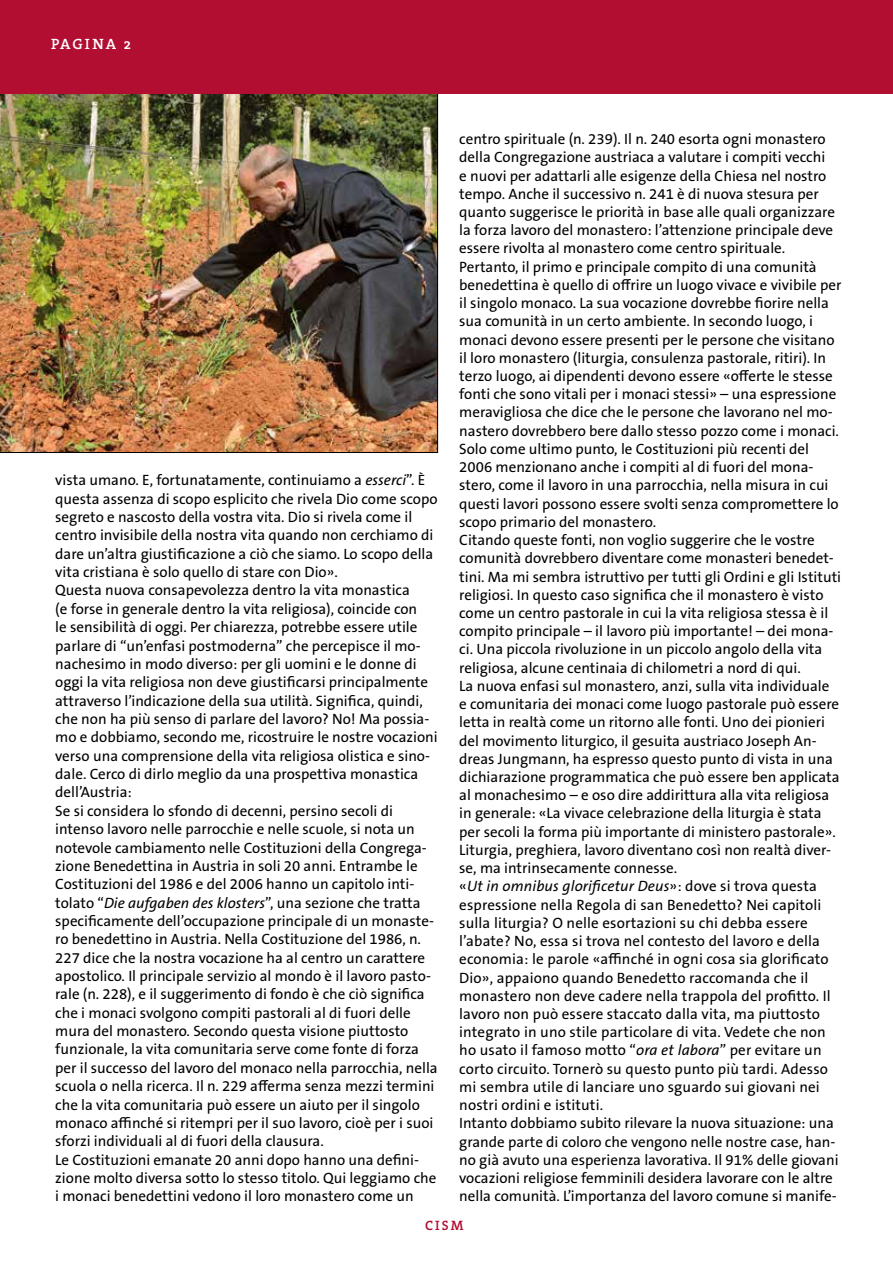
<style>
.page{position:relative;width:893px;height:1263px;background:#fff}
.page>*{position:absolute;margin:0;border:0;box-sizing:border-box;transform-origin:0 0}
.t1{font:15px/18.3px "The Sans B W5 Plain";color:#000}
.t2{font:600 15px "The Serif";letter-spacing:.145em;color:#fff}
.t3{font:600 13.65px "The Serif";color:#b10e32}
.s1{font-style:italic}
</style>
<div class="page">
<img style="left:0;top:94px;width:438px;height:359px">
<div style="left:0;top:0;width:893px;height:94px;background:#b10e32"></div>
<p class="t2" style="left:51px;top:32px;width:82px">PAGINA 2</p>
<p class="t1" style="left:55px;top:471px;width:384px">vista umano. E, fortunatamente, continuiamo a <span class="s1">esserci</span>”. È questa assenza di scopo esplicito che rivela Dio come scopo segreto e nascosto della vostra vita. Dio si rivela come il centro invisibile della nostra vita quando non cerchiamo di dare un’altra giustificazione a ciò che siamo. Lo scopo della vita cristiana è solo quello di stare con Dio».<br>Questa nuova consapevolezza dentro la vita monastica<br>(e forse in generale dentro la vita religiosa), coincide con<br>le sensibilità di oggi. Per chiarezza, potrebbe essere utile parlare di “un’enfasi postmoderna” che percepisce il mo&shy;nachesimo in modo diverso: per gli uomini e le donne di oggi la vita religiosa non deve giustificarsi principalmente attraverso l’indicazione della sua utilità. Significa, quindi, che non ha più senso di parlare del lavoro? No! Ma possia&shy;mo e dobbiamo, secondo me, ricostruire le nostre vocazioni verso una comprensione della vita religiosa olistica e sino&shy;dale. Cerco di dirlo meglio da una prospettiva monastica dell’Austria:<br>Se si considera lo sfondo di decenni, persino secoli di intenso lavoro nelle parrocchie e nelle scuole, si nota un notevole cambiamento nelle Costituzioni della Congrega&shy;zione Benedettina in Austria in soli 20 anni. Entrambe le Costituzioni del 1986 e del 2006 hanno un capitolo inti&shy;tolato “<span class="s1">Die aufgaben des klosters</span>”, una sezione che tratta specificamente dell’occupazione principale di un monaste&shy;ro benedettino in Austria. Nella Costituzione del 1986, n.<br>227 dice che la nostra vocazione ha al centro un carattere apostolico. Il principale servizio al mondo è il lavoro pasto&shy;rale (n. 228), e il suggerimento di fondo è che ciò significa che i monaci svolgono compiti pastorali al di fuori delle mura del monastero. Secondo questa visione piuttosto funzionale, la vita comunitaria serve come fonte di forza per il successo del lavoro del monaco nella parrocchia, nella scuola o nella ricerca. Il n. 229 afferma senza mezzi termini che la vita comunitaria può essere un aiuto per il singolo monaco affinché si ritempri per il suo lavoro, cioè per i suoi sforzi individuali al di fuori della clausura.<br>Le Costituzioni emanate 20 anni dopo hanno una defini&shy;zione molto diversa sotto lo stesso titolo. Qui leggiamo che i monaci benedettini vedono il loro monastero come un</p>
<p class="t1" style="left:459px;top:130px;width:384px">centro spirituale (n. 239). Il n. 240 esorta ogni monastero della Congregazione austriaca a valutare i compiti vecchi<br>e nuovi per adattarli alle esigenze della Chiesa nel nostro tempo. Anche il successivo n. 241 è di nuova stesura per quanto suggerisce le priorità in base alle quali organizzare la forza lavoro del monastero: l’attenzione principale deve essere rivolta al monastero come centro spirituale.<br>Pertanto, il primo e principale compito di una comunità benedettina è quello di offrire un luogo vivace e vivibile per il singolo monaco. La sua vocazione dovrebbe fiorire nella sua comunità in un certo ambiente. In secondo luogo, i monaci devono essere presenti per le persone che visitano il loro monastero (liturgia, consulenza pastorale, ritiri). In terzo luogo, ai dipendenti devono essere «offerte le stesse fonti che sono vitali per i monaci stessi» – una espressione meravigliosa che dice che le persone che lavorano nel mo&shy;nastero dovrebbero bere dallo stesso pozzo come i monaci.<br>Solo come ultimo punto, le Costituzioni più recenti del 2006 menzionano anche i compiti al di fuori del mona&shy;stero, come il lavoro in una parrocchia, nella misura in cui questi lavori possono essere svolti senza compromettere lo scopo primario del monastero.<br>Citando queste fonti, non voglio suggerire che le vostre comunità dovrebbero diventare come monasteri benedet&shy;tini. Ma mi sembra istruttivo per tutti gli Ordini e gli Istituti religiosi. In questo caso significa che il monastero è visto come un centro pastorale in cui la vita religiosa stessa è il compito principale – il lavoro più importante! – dei mona&shy;ci. Una piccola rivoluzione in un piccolo angolo della vita religiosa, alcune centinaia di chilometri a nord di qui.<br>La nuova enfasi sul monastero, anzi, sulla vita individuale<br>e comunitaria dei monaci come luogo pastorale può essere letta in realtà come un ritorno alle fonti. Uno dei pionieri del movimento liturgico, il gesuita austriaco Joseph An&shy;dreas Jungmann, ha espresso questo punto di vista in una dichiarazione programmatica che può essere ben applicata al monachesimo – e oso dire addirittura alla vita religiosa in generale: «La vivace celebrazione della liturgia è stata per secoli la forma più importante di ministero pastorale».<br>Liturgia, preghiera, lavoro diventano così non realtà diver&shy;se, ma intrinsecamente connesse.<br>«<span class="s1">Ut in omnibus glorificetur Deus</span>»: dove si trova questa espressione nella Regola di san Benedetto? Nei capitoli sulla liturgia? O nelle esortazioni su chi debba essere l’abate? No, essa si trova nel contesto del lavoro e della economia: le parole «affinché in ogni cosa sia glorificato Dio», appaiono quando Benedetto raccomanda che il monastero non deve cadere nella trappola del profitto. Il lavoro non può essere staccato dalla vita, ma piuttosto integrato in uno stile particolare di vita. Vedete che non ho usato il famoso motto “<span class="s1">ora et labora</span>” per evitare un corto circuito. Tornerò su questo punto più tardi. Adesso mi sembra utile di lanciare uno sguardo sui giovani nei nostri ordini e istituti.<br>Intanto dobbiamo subito rilevare la nuova situazione: una grande parte di coloro che vengono nelle nostre case, han&shy;no già avuto una esperienza lavorativa. Il 91% delle giovani vocazioni religiose femminili desidera lavorare con le altre nella comunità. L’importanza del lavoro comune si manife-</p>
<p class="t3" style="left:425px;top:1214px;width:40px">CISM</p>
</div>
